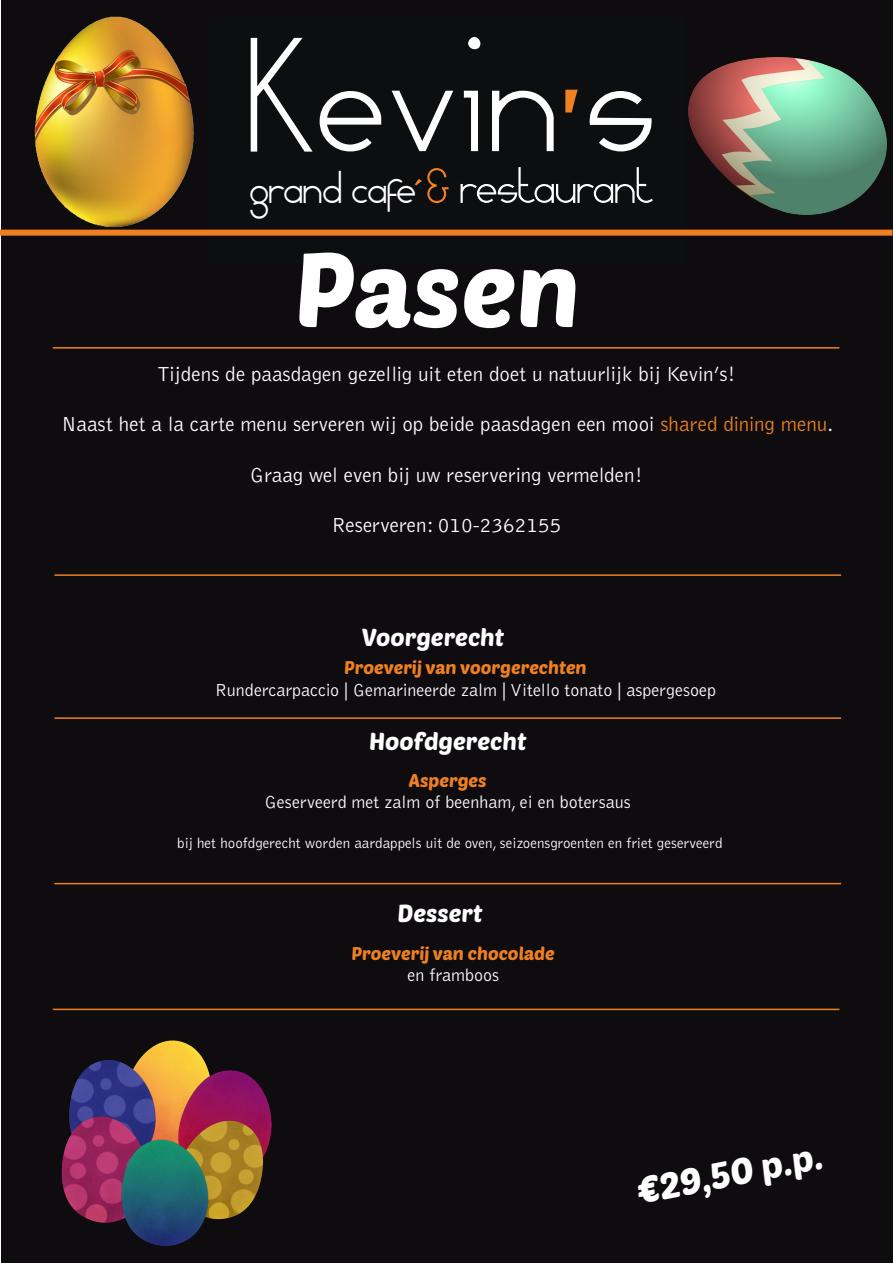
<style>
.page{position:relative;width:893px;height:1263px;background:#fff}
.page>*{position:absolute;margin:0;border:0;box-sizing:border-box;transform-origin:0 0}
.t1{font:168px "Mamma Gamma";color:#fff}
.t2{font:145.5px "Caviar Dreams";color:#fff}
.t3{font:103.5px "Poetsen One";color:#fff}
.t4{font:52.65px "Mamma Gamma";color:#fff}
.t5{font:47.85px "Mamma Gamma";color:#fdfdfd}
.t6{font:36px "Poetsen One";color:#fff}
.t7{font:24px "Poetsen One";color:#fff}
.t8{font:300 21px "Bell Gothic Std";color:#fff}
.t9{font:300 18px "Bell Gothic Std";color:#fff}
.t10{font:18px "Poetsen One";color:#ef8022}
.t11{font:300 15px "Bell Gothic Std";color:#fff}
.s1{color:#f08022}
.s2{font-size:47.85px}
.s3{font-size:51.45px;color:#f08022}
.s4{color:#ef8022}
</style>
<div class="page">
<div style="left:2px;top:0;width:891px;height:1263px;background:#0e0c0f"></div>
<img style="left:61px;top:1040px;width:211px;height:206px">
<img style="left:31px;top:16px;width:166px;height:214px">
<img style="left:688px;top:57px;width:199px;height:158px">
<div style="left:0;top:230px;width:892px;height:6px;background:#ef8022"></div>
<hr style="left:53px;top:347px;width:786px;height:2px;background:#ef8022">
<hr style="left:54px;top:574px;width:787px;height:2px;background:#ef8022">
<hr style="left:54px;top:717px;width:787px;height:2px;background:#ef8022">
<hr style="left:54px;top:883px;width:787px;height:1px;background:#ef8022">
<hr style="left:53px;top:1009px;width:786px;height:1px;background:#ef8022">
<p class="t1" style="left:320px;top:33px;width:338px">evin<span class="s1">'</span>s</p>
<p class="t4" style="left:250px;top:166px;width:404px"><span class="s2">grand ca e</span> <span class="s3">&amp;</span> restaurant</p>
<p class="t2" style="left:240px;top:9px;width:81px">K</p>
<p class="t5" style="left:388px;top:162px;width:16px">f</p>
<p class="t3" style="left:294px;top:224px;width:288px">Pasen</p>
<p class="t8" style="left:157px;top:363px;width:580px">Tijdens de paasdagen gezellig uit eten doet u natuurlijk bij Kevin’s!</p>
<p class="t8" style="left:61px;top:413px;width:773px">Naast het a la carte menu serveren wij op beide paasdagen een mooi <span class="s4">shared dining menu</span>.</p>
<p class="t8" style="left:250px;top:463px;width:394px">Graag wel even bij uw reservering vermelden!</p>
<p class="t8" style="left:331px;top:514px;width:232px">Reserveren: 010-2362155</p>
<p class="t7" style="left:362px;top:622px;width:144px">Voorgerecht</p>
<p class="t10" style="left:344px;top:656px;width:244px">Proeverij van voorgerechten</p>
<p class="t9" style="left:215px;top:680px;width:503px">Rundercarpaccio | Gemarineerde zalm | Vitello tonato | aspergesoep</p>
<p class="t7" style="left:369px;top:726px;width:159px">Hoofdgerecht</p>
<p class="t10" style="left:409px;top:769px;width:79px">Asperges</p>
<p class="t9" style="left:265px;top:793px;width:367px">Geserveerd met zalm of beenham, ei en botersaus</p>
<p class="t11" style="left:177px;top:835px;width:547px">bij het hoofdgerecht worden aardappels uit de oven, seizoensgroenten en friet geserveerd</p>
<p class="t7" style="left:398px;top:897px;width:87px">Dessert</p>
<p class="t10" style="left:352px;top:941px;width:205px">Proeverij van chocolade</p>
<p class="t9" style="left:407px;top:965px;width:93px">en framboos</p>
<p class="t6" style="left:632px;top:1169px;width:190px;rotate:-11deg">€29,50 p.p.</p>
</div>
